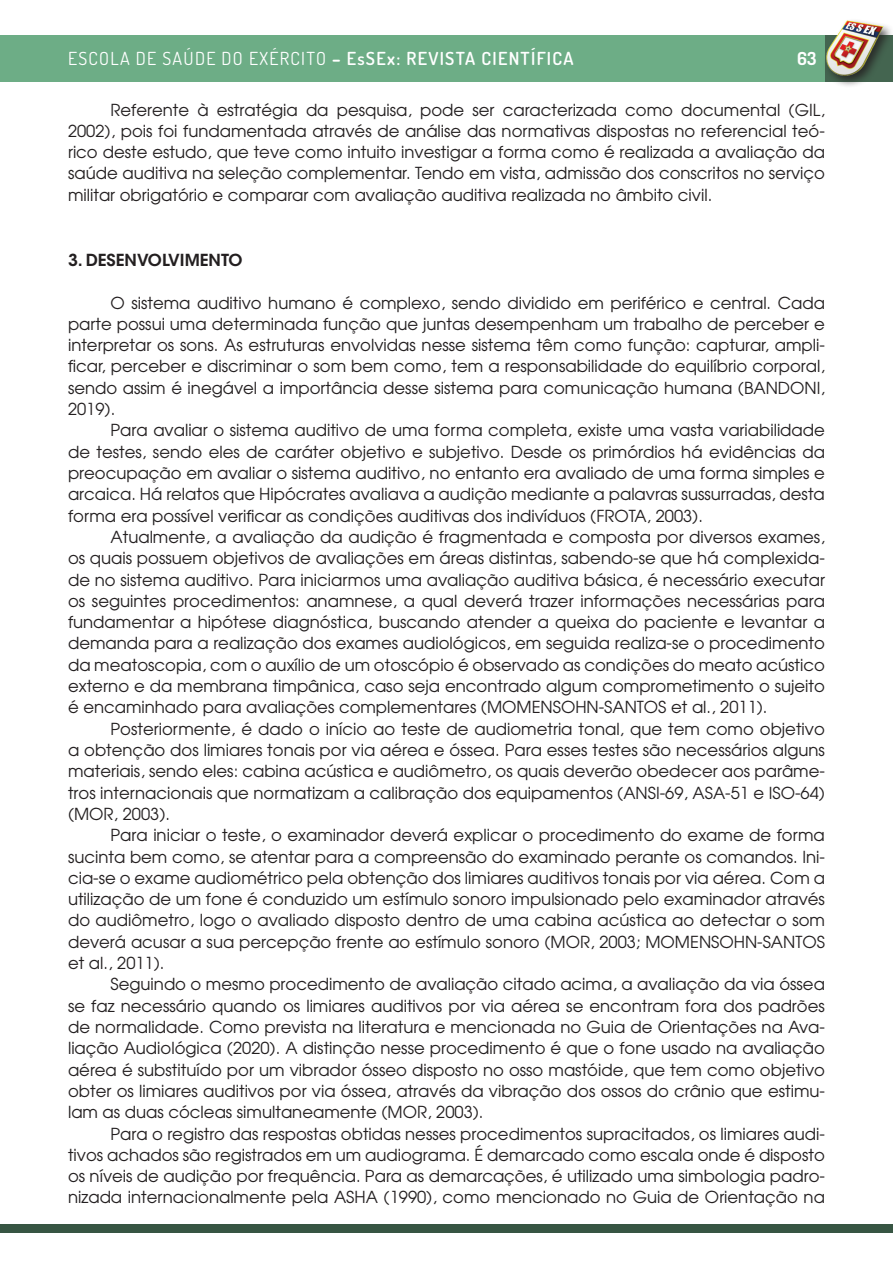
<style>
.page{position:relative;width:893px;height:1276px;background:#fff}
.page>*{position:absolute;margin:0;border:0;box-sizing:border-box;transform-origin:0 0}
.t1{font:18px "Dosis";letter-spacing:.07em;color:#fff}
.t2{font:700 18px "Dosis";color:#fff}
.t3{font:16.5px/21.3px "Avant Garde";color:#231f20;text-align:justify}
.t4{font:600 16.5px "ITC Avant Garde Std";color:#231f20}
.s1{font-weight:700}
.s2{font-weight:600}
</style>
<div class="page">
<div style="left:0;top:1224px;width:893px;height:8px;background:#375543"></div>
<div style="left:0;top:35px;width:825px;height:47px;background:#6dad86"></div>
<div style="left:823px;top:18px;width:70px;height:70px;background:#231f20;opacity:.81"></div>
<img style="left:823px;top:18px;width:66px;height:65px">
<p class="t1" style="left:68px;top:47px;width:507px">ESCOLA DE SAÚDE DO EXÉRCITO <span class="s1">–</span> <span class="s2">EsSEx: REVISTA CIENTÍFICA</span></p>
<p class="t2" style="left:797px;top:47px;width:21px">63</p>
<p class="t3" style="left:68px;top:99px;width:758px;text-indent:43px">Referente à estratégia da pesquisa, pode ser caracterizada como documental (GIL, 2002), pois foi fundamentada através de análise das normativas dispostas no referencial teó&shy;rico deste estudo, que teve como intuito investigar a forma como é realizada a avaliação da saúde auditiva na seleção complementar. Tendo em vista, admissão dos conscritos no serviço militar obrigatório e comparar com avaliação auditiva realizada no âmbito civil.</p>
<p class="t4" style="left:68px;top:249px;width:176px">3. DESENVOLVIMENTO</p>
<p class="t3" style="left:68px;top:291px;width:758px;text-indent:43px">O sistema auditivo humano é complexo, sendo dividido em periférico e central. Cada parte possui uma determinada função que juntas desempenham um trabalho de perceber e interpretar os sons. As estruturas envolvidas nesse sistema têm como função: capturar, ampli&shy;ficar, perceber e discriminar o som bem como, tem a responsabilidade do equilíbrio corporal, sendo assim é inegável a importância desse sistema para comunicação humana (BANDONI, 2019).</p>
<p class="t3" style="left:68px;top:419px;width:758px;text-indent:43px">Para avaliar o sistema auditivo de uma forma completa, existe uma vasta variabilidade de testes, sendo eles de caráter objetivo e subjetivo. Desde os primórdios há evidências da preocupação em avaliar o sistema auditivo, no entanto era avaliado de uma forma simples e arcaica. Há relatos que Hipócrates avaliava a audição mediante a palavras sussurradas, desta forma era possível verificar as condições auditivas dos indivíduos (FROTA, 2003).</p>
<p class="t3" style="left:68px;top:526px;width:758px;text-indent:43px">Atualmente, a avaliação da audição é fragmentada e composta por diversos exames, os quais possuem objetivos de avaliações em áreas distintas, sabendo-se que há complexida&shy;de no sistema auditivo. Para iniciarmos uma avaliação auditiva básica, é necessário executar os seguintes procedimentos: anamnese, a qual deverá trazer informações necessárias para fundamentar a hipótese diagnóstica, buscando atender a queixa do paciente e levantar a demanda para a realização dos exames audiológicos, em seguida realiza-se o procedimento da meatoscopia, com o auxílio de um otoscópio é observado as condições do meato acústico externo e da membrana timpânica, caso seja encontrado algum comprometimento o sujeito é encaminhado para avaliações complementares (MOMENSOHN-SANTOS et al., 2011).</p>
<p class="t3" style="left:68px;top:717px;width:758px;text-indent:43px">Posteriormente, é dado o início ao teste de audiometria tonal, que tem como objetivo a obtenção dos limiares tonais por via aérea e óssea. Para esses testes são necessários alguns materiais, sendo eles: cabina acústica e audiômetro, os quais deverão obedecer aos parâme&shy;tros internacionais que normatizam a calibração dos equipamentos (ANSI-69, ASA-51 e ISO-64) (MOR, 2003).</p>
<p class="t3" style="left:68px;top:824px;width:758px;text-indent:43px">Para iniciar o teste, o examinador deverá explicar o procedimento do exame de forma sucinta bem como, se atentar para a compreensão do examinado perante os comandos. Ini&shy;cia-se o exame audiométrico pela obtenção dos limiares auditivos tonais por via aérea. Com a utilização de um fone é conduzido um estímulo sonoro impulsionado pelo examinador através do audiômetro, logo o avaliado disposto dentro de uma cabina acústica ao detectar o som deverá acusar a sua percepção frente ao estímulo sonoro (MOR, 2003; MOMENSOHN-SANTOS et al., 2011).</p>
<p class="t3" style="left:68px;top:973px;width:758px;text-indent:43px">Seguindo o mesmo procedimento de avaliação citado acima, a avaliação da via óssea se faz necessário quando os limiares auditivos por via aérea se encontram fora dos padrões de normalidade. Como prevista na literatura e mencionada no Guia de Orientações na Ava&shy;liação Audiológica (2020). A distinção nesse procedimento é que o fone usado na avaliação aérea é substituído por um vibrador ósseo disposto no osso mastóide, que tem como objetivo obter os limiares auditivos por via óssea, através da vibração dos ossos do crânio que estimu&shy;lam as duas cócleas simultaneamente (MOR, 2003).</p>
<p class="t3" style="left:68px;top:1122px;width:758px;text-indent:43px">Para o registro das respostas obtidas nesses procedimentos supracitados, os limiares audi&shy;tivos achados são registrados em um audiograma. É demarcado como escala onde é disposto os níveis de audição por frequência. Para as demarcações, é utilizado uma simbologia padro&shy;nizada internacionalmente pela ASHA (1990), como mencionado no Guia de Orientação na</p>
</div>
